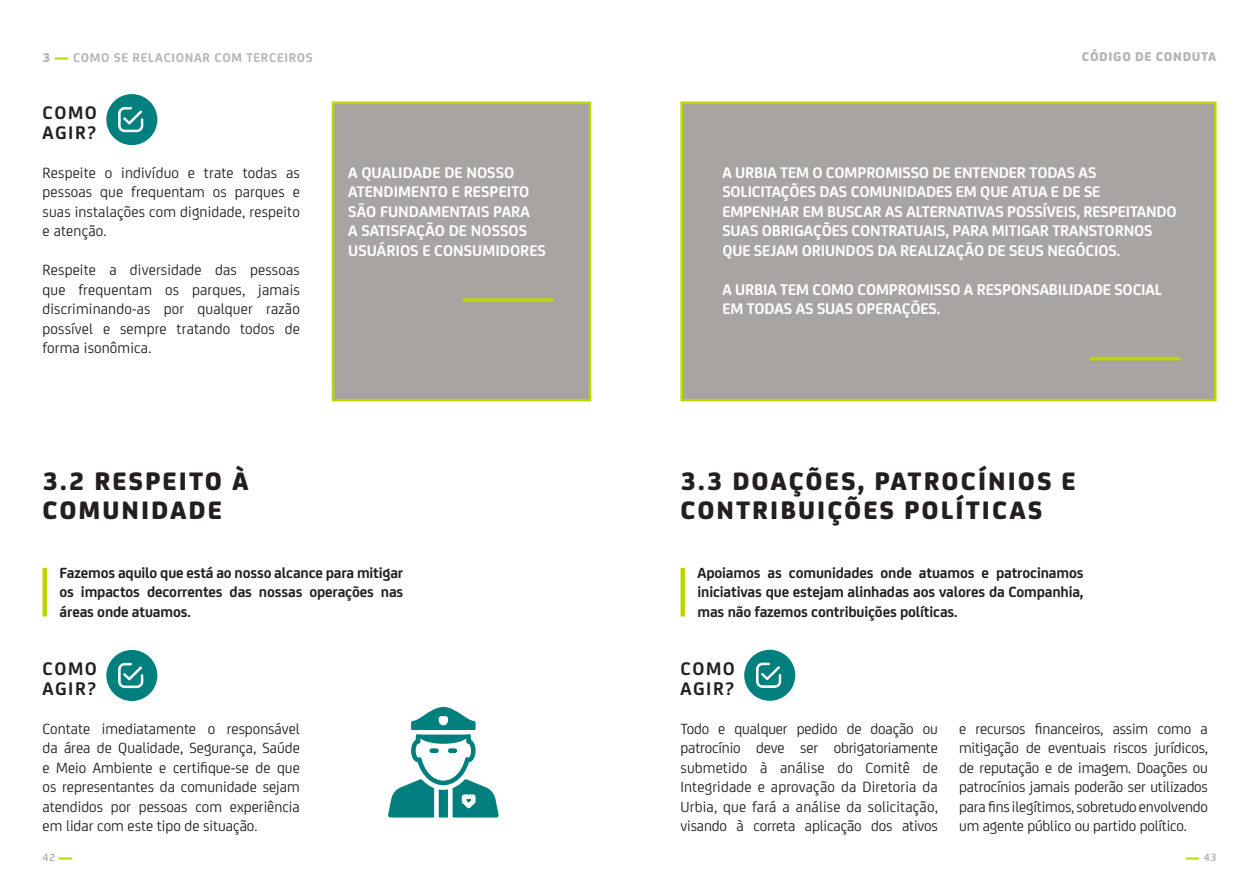
<style>
.page{position:relative;width:1259px;height:893px;background:#fff}
.page>*{position:absolute;margin:0;border:0;box-sizing:border-box;transform-origin:0 0}
.titulo{font:800 27px/29.2px "FS Joey Pro";letter-spacing:.075em;color:#231f20}
.sub_titulo{font:700 19.5px/19.5px "FS Joey Pro";letter-spacing:.08em;color:#231f20}
.destaque_branco_CX_A{font:700 16.5px/19.5px "FS Joey Pro";letter-spacing:-.01em;color:#fff}
.texto{font:15.75px/19.5px "FS Joey Pro";color:#231f20;text-align:justify}
.texto_bold{font:700 15.75px/19.5px "FS Joey Pro";letter-spacing:-.01em;color:#231f20;text-align:justify}
.t1{font:700 13.5px "FS Joey Pro";letter-spacing:.05em;color:#b9b3b3}
.t2{font:800 13.5px "FS Joey Pro";letter-spacing:.05em;color:#b9b3b3}
.t3{font:700 11.25px "FS Joey Pro";color:#b9b3b3}
.s1{font-weight:800}
.s2{font-weight:800;color:#bed600}
.s3{font-weight:800;font-size:13.5px;color:#bed600}
</style>
<div class="page">
<div style="left:332px;top:102px;width:259px;height:299px;background:#a8a4a1;border:3px solid #bed600"></div>
<div style="left:680px;top:102px;width:536px;height:299px;background:#a8a4a1;border:3px solid #bed600"></div>
<svg style="left:462px;top:298px;width:92px;height:4px"></svg>
<hr style="left:1089px;top:357px;width:91px;height:3px;background:#bed600">
<div style="left:106px;top:94px;width:51px;height:51px;background:#007f7f;border-radius:50%"></div>
<svg style="left:118px;top:107px;width:26px;height:25px"></svg>
<div style="left:106px;top:650px;width:51px;height:51px;background:#007f7f;border-radius:50%"></div>
<svg style="left:118px;top:663px;width:26px;height:25px"></svg>
<div style="left:744px;top:650px;width:51px;height:51px;background:#007f7f;border-radius:50%"></div>
<svg style="left:756px;top:662px;width:25px;height:26px"></svg>
<hr style="left:43px;top:568px;width:4px;height:49px;background:#bed600">
<div style="left:680px;top:568px;width:5px;height:49px;background:#bed600"></div>
<svg style="left:388px;top:707px;width:111px;height:110px"></svg>
<p class="t1" style="left:43px;top:48px;width:272px"><span class="s1">3</span> <span class="s2">—</span> COMO SE RELACIONAR COM TERCEIROS</p>
<p class="sub_titulo" style="left:43px;top:102px;width:56px">COMO<br>AGIR?</p>
<p class="texto" style="left:43px;top:162px;width:259px">Respeite o indivíduo e trate todas as pessoas que frequentam os parques e suas instalações com dignidade, respeito e atenção.</p>
<p class="texto" style="left:43px;top:259px;width:259px">Respeite a diversidade das pessoas que frequentam os parques, jamais discriminando-as por qualquer razão possível e sempre tratando todos de forma isonômica.</p>
<p class="destaque_branco_CX_A" style="left:348px;top:161px;width:199px">A QUALIDADE DE NOSSO<br>ATENDIMENTO E RESPEITO<br>SÃO FUNDAMENTAIS PARA<br>A SATISFAÇÃO DE NOSSOS<br>USUÁRIOS E CONSUMIDORES</p>
<p class="t2" style="left:1082px;top:46px;width:136px">CÓDIGO DE CONDUTA</p>
<p class="destaque_branco_CX_A" style="left:722px;top:161px;width:456px">A URBIA TEM O COMPROMISSO DE ENTENDER TODAS AS SOLICITAÇÕES DAS COMUNIDADES EM QUE ATUA E DE SE EMPENHAR EM BUSCAR AS ALTERNATIVAS POSSÍVEIS, RESPEITANDO SUAS OBRIGAÇÕES CONTRATUAIS, PARA MITIGAR TRANSTORNOS QUE SEJAM ORIUNDOS DA REALIZAÇÃO DE SEUS NEGÓCIOS.</p>
<p class="destaque_branco_CX_A" style="left:722px;top:278px;width:441px">A URBIA TEM COMO COMPROMISSO A RESPONSABILIDADE SOCIAL<br>EM TODAS AS SUAS OPERAÇÕES.</p>
<p class="titulo" style="left:43px;top:464px;width:207px">3.2 RESPEITO À<br>COMUNIDADE</p>
<p class="titulo" style="left:680px;top:464px;width:397px">3.3 DOAÇÕES, PATROCÍNIOS E<br>CONTRIBUIÇÕES POLÍTICAS</p>
<p class="texto_bold" style="left:60px;top:562px;width:345px">Fazemos aquilo que está ao nosso alcance para mitigar os impactos decorrentes das nossas operações nas áreas onde atuamos.</p>
<p class="texto_bold" style="left:697px;top:562px;width:387px">Apoiamos as comunidades onde atuamos e patrocinamos iniciativas que estejam alinhadas aos valores da Companhia, mas não fazemos contribuições políticas.</p>
<p class="sub_titulo" style="left:43px;top:658px;width:56px">COMO<br>AGIR?</p>
<p class="texto" style="left:43px;top:718px;width:259px">Contate imediatamente o responsável da área de Qualidade, Segurança, Saúde e Meio Ambiente e certifique-se de que os representantes da comunidade sejam atendidos por pessoas com experiência em lidar com este tipo de situação.</p>
<p class="sub_titulo" style="left:680px;top:658px;width:56px">COMO<br>AGIR?</p>
<p class="texto" style="left:680px;top:718px;width:259px">Todo e qualquer pedido de doação ou patrocínio deve ser obrigatoriamente submetido à análise do Comitê de Integridade e aprovação da Diretoria da Urbia, que fará a análise da solicitação, visando à correta aplicação dos ativos</p>
<p class="texto" style="left:959px;top:718px;width:250px">e recursos financeiros, assim como a mitigação de eventuais riscos jurídicos, de reputação e de imagem. Doações ou patrocínios jamais poderão ser utilizados para fins ilegítimos, sobretudo envolvendo um agente público ou partido político.</p>
<p class="t3" style="left:43px;top:849px;width:31px">42 <span class="s3">—</span></p>
<p class="t3" style="left:1186px;top:849px;width:32px"><span class="s3">—</span> 43</p>
</div>
